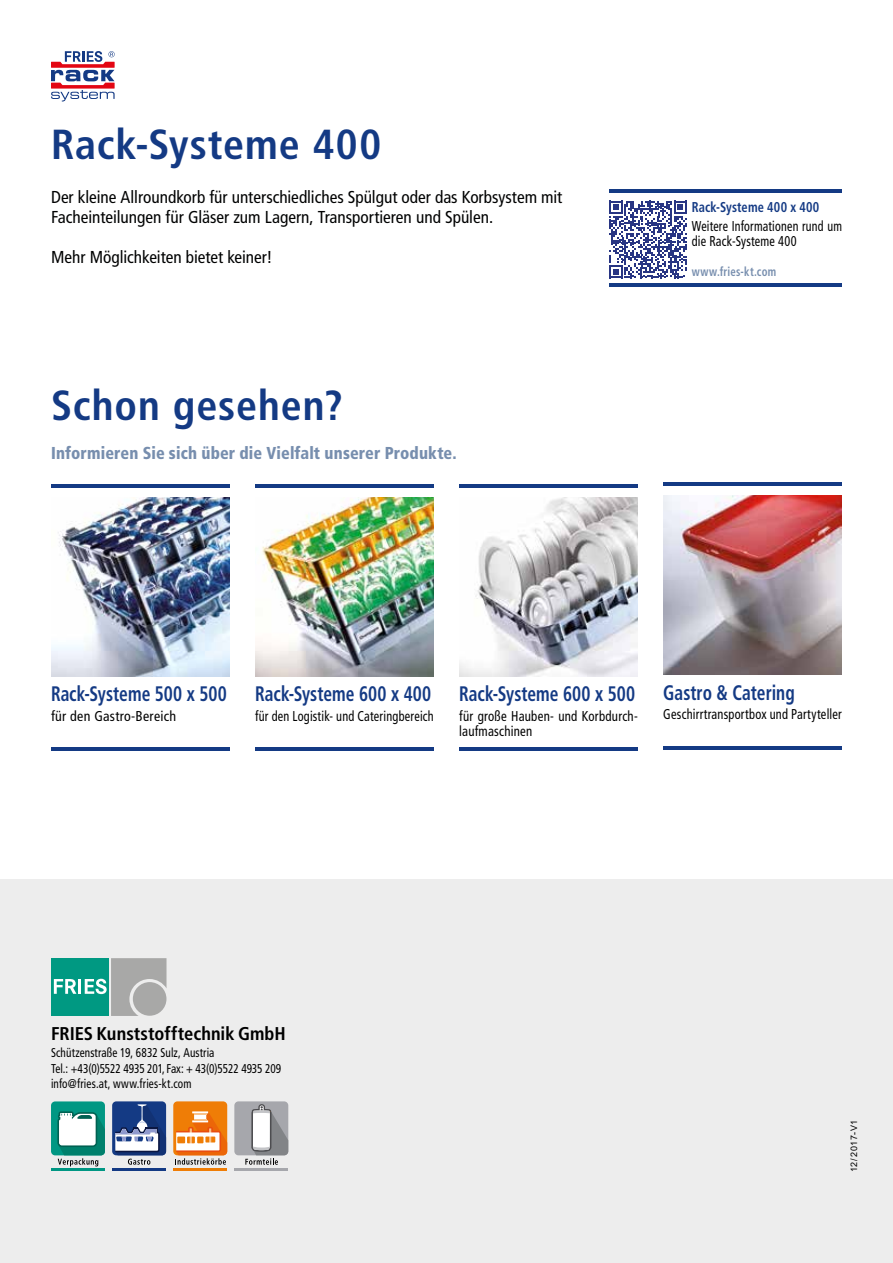
<style>
.page{position:relative;width:893px;height:1263px;background:#fff}
.page>*{position:absolute;margin:0;border:0;box-sizing:border-box;transform-origin:0 0}
.t1{font:700 condensed 42px "Frutiger LT Pro";letter-spacing:.02em;color:#143a84}
.t2{font:700 condensed 21px "Frutiger LT Pro";color:#143a84;scale:.83 1}
.t3{font:700 condensed 18.45px "Frutiger LT Pro";color:#000}
.t4{font:condensed 17.25px/20.2px "Frutiger LT Pro";color:#010202}
.t5{font:900 condensed 17.25px "Frutiger LT Pro";letter-spacing:.01em;color:#778eae;scale:.94 1}
.t6{font:condensed 14.25px/15px "Frutiger LT Pro";letter-spacing:.02em;color:#000;scale:.84 1}
.t7{font:condensed 14.25px/15px "Frutiger LT Pro";letter-spacing:.02em;color:#000;scale:.9 1}
.t8{font:condensed 14.25px "Frutiger LT Pro";letter-spacing:.02em;color:#000;scale:.87 1}
.t9{font:condensed 14.25px "Frutiger LT Pro";letter-spacing:.02em;color:#000;scale:.86 1}
.t10{font:condensed 14.25px "Frutiger LT Pro";letter-spacing:.02em;color:#000}
.t11{font:700 condensed 14.25px "Frutiger LT Pro";letter-spacing:.015em;color:#143a84;scale:.87 1}
.t12{font:condensed 12.75px/16.5px "Frutiger LT Pro";letter-spacing:.01em;color:#000;scale:.88 1}
.t13{font:700 condensed 12.75px "Frutiger LT Pro";letter-spacing:.02em;color:#778eae;scale:.85 1}
.t14{font:9px "Arial";letter-spacing:.065em;color:#000}
</style>
<div class="page">
<div style="left:0;top:879px;width:893px;height:384px;background:#ededed"></div>
<div style="left:51px;top:958px;width:57px;height:58px;background:#009982"></div>
<svg style="left:54px;top:979px;width:22px;height:15px"></svg>
<hr style="left:78px;top:979px;width:3px;height:15px;background:#fff">
<svg style="left:85px;top:958px;width:82px;height:58px"></svg>
<hr style="left:255px;top:747px;width:179px;height:4px;background:#143a84">
<hr style="left:459px;top:747px;width:179px;height:4px;background:#143a84">
<hr style="left:255px;top:484px;width:179px;height:3px;background:#143a84">
<hr style="left:459px;top:484px;width:179px;height:3px;background:#143a84">
<hr style="left:51px;top:1168px;width:54px;height:3px;background:#009783">
<div style="left:51px;top:1101px;width:54px;height:54px;background:#009783;border-radius:4px"></div>
<svg style="left:57px;top:1111px;width:48px;height:55px"></svg>
<div style="left:112px;top:1101px;width:54px;height:54px;background:#143a84;border-radius:4px"></div>
<hr style="left:112px;top:1168px;width:54px;height:3px;background:#143a84">
<svg style="left:115px;top:1104px;width:51px;height:61px"></svg>
<div style="left:173px;top:1101px;width:54px;height:54px;background:#ef7d06;border-radius:4px"></div>
<hr style="left:173px;top:1168px;width:54px;height:3px;background:#ef7d06">
<svg style="left:175px;top:1111px;width:52px;height:54px"></svg>
<div style="left:234px;top:1101px;width:54px;height:54px;background:#a6a7ac;border-radius:4px"></div>
<hr style="left:234px;top:1168px;width:54px;height:3px;background:#a6a7ac">
<svg style="left:245px;top:1104px;width:43px;height:61px"></svg>
<img style="left:255px;top:497px;width:179px;height:179px">
<img style="left:459px;top:497px;width:179px;height:179px">
<hr style="left:51px;top:747px;width:179px;height:4px;background:#143a84">
<hr style="left:51px;top:484px;width:179px;height:3px;background:#143a84">
<img style="left:51px;top:497px;width:179px;height:179px">
<svg style="left:51px;top:51px;width:64px;height:51px"></svg>
<hr style="left:663px;top:746px;width:179px;height:3px;background:#143a84">
<hr style="left:663px;top:482px;width:179px;height:4px;background:#143a84">
<img style="left:663px;top:495px;width:179px;height:179px">
<hr style="left:609px;top:284px;width:233px;height:3px;background:#143a84">
<hr style="left:609px;top:190px;width:233px;height:3px;background:#143a84">
<svg style="left:609px;top:201px;width:78px;height:77px"></svg>
<h1 class="t1" style="left:51px;top:120px;width:332px">Rack-Systeme 400</h1>
<p class="t4" style="left:51px;top:187px;width:513px">Der kleine Allroundkorb für unterschiedliches Spülgut oder das Korbsystem mit<br>Facheinteilungen für Gläser zum Lagern, Transportieren und Spülen.</p>
<p class="t4" style="left:51px;top:247px;width:223px">Mehr Möglichkeiten bietet keiner!</p>
<h1 class="t1" style="left:51px;top:381px;width:293px">Schon gesehen?</h1>
<p class="t5" style="left:51px;top:442px;width:433px">Informieren Sie sich über die Vielfalt unserer Produkte.</p>
<p class="t11" style="left:692px;top:198px;width:148px">Rack-Systeme 400 x 400</p>
<p class="t6" style="left:692px;top:219px;width:180px">Weitere Informationen rund um die Rack-Systeme 400</p>
<p class="t13" style="left:692px;top:264px;width:101px">www.fries-kt.com</p>
<p class="t2" style="left:51px;top:682px;width:213px">Rack-Systeme 500 x 500</p>
<p class="t10" style="left:51px;top:708px;width:127px">für den Gastro-Bereich</p>
<p class="t2" style="left:255px;top:682px;width:214px">Rack-Systeme 600 x 400</p>
<p class="t9" style="left:255px;top:708px;width:209px">für den Logistik- und Cateringbereich</p>
<p class="t2" style="left:459px;top:682px;width:213px">Rack-Systeme 600 x 500</p>
<p class="t7" style="left:459px;top:708px;width:200px">für große Hauben- und Korbdurch&shy;laufmaschinen</p>
<p class="t2" style="left:663px;top:680px;width:160px">Gastro &amp; Catering</p>
<p class="t8" style="left:663px;top:706px;width:207px">Geschirrtransportbox und Partyteller</p>
<p class="t3" style="left:51px;top:1023px;width:236px">FRIES Kunststofftechnik GmbH</p>
<p class="t12" style="left:51px;top:1044px;width:263px">Schützenstraße 19, 6832 Sulz, Austria<br>Tel.: +43(0)5522 4935 201, Fax: + 43(0)5522 4935 209</p>
<p class="t12" style="left:51px;top:1076px;width:161px">info@fries.at, www.fries-kt.com</p>
<p class="t14" style="left:848px;top:1172px;width:54px;rotate:-90deg">12/2017-V1</p>
</div>
